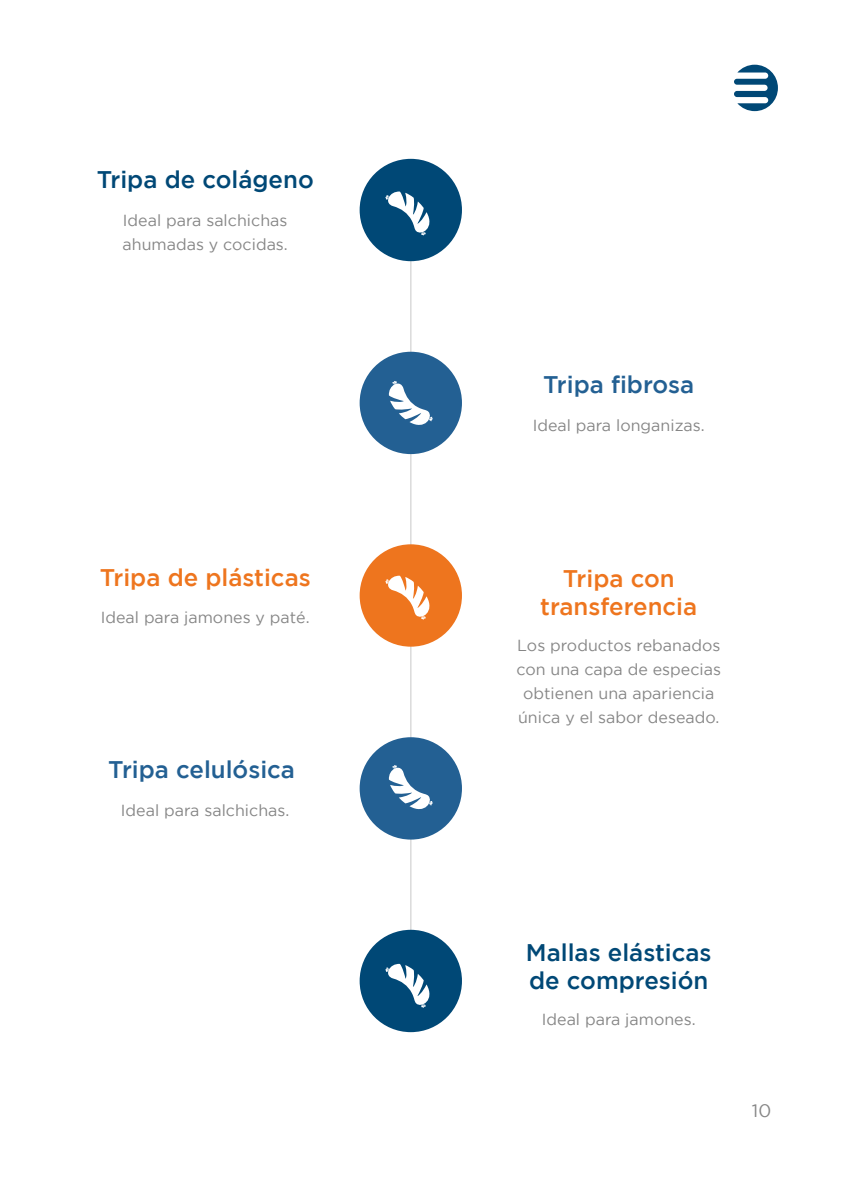
<style>
.page{position:relative;width:842px;height:1191px;background:#fff}
.page>*{position:absolute;margin:0;border:0;box-sizing:border-box;transform-origin:0 0}
.t1{font:500 24px/28px "Gotham";color:#004876}
.t2{font:500 24px/28px "Gotham";color:#ee751e;text-align:center}
.t3{font:500 24px "Gotham";color:#236093}
.t4{font:18px "Gotham";color:#868686}
.t5{font:16px/24px "Gotham";color:#868686}
</style>
<div class="page">
<hr style="left:410px;top:179px;width:2px;height:817px;background:#dadada">
<div style="left:360px;top:159px;width:102px;height:102px;background:#004876;border-radius:50%"></div>
<div style="left:360px;top:544px;width:102px;height:102px;background:#ee751e;border-radius:50%"></div>
<div style="left:360px;top:737px;width:102px;height:102px;background:#236093;border-radius:50%"></div>
<div style="left:360px;top:929px;width:102px;height:103px;background:#004876;border-radius:50%"></div>
<div style="left:360px;top:352px;width:102px;height:102px;background:#236093;border-radius:50%"></div>
<svg style="left:734px;top:65px;width:44px;height:46px"></svg>
<svg style="left:385px;top:191px;width:45px;height:45px"></svg>
<svg style="left:389px;top:381px;width:44px;height:44px"></svg>
<svg style="left:385px;top:575px;width:45px;height:45px"></svg>
<svg style="left:385px;top:963px;width:45px;height:45px"></svg>
<svg style="left:389px;top:765px;width:44px;height:45px"></svg>
<h1 class="t1" style="left:97px;top:165px;width:219px">Tripa de colágeno</h1>
<p class="t5" style="left:123px;top:208px;width:167px">Ideal para salchichas ahumadas y cocidas.</p>
<h1 class="t2" style="left:100px;top:562px;width:213px">Tripa de plásticas</h1>
<p class="t5" style="left:101px;top:605px;width:210px">Ideal para jamones y paté.</p>
<h1 class="t3" style="left:108px;top:756px;width:188px">Tripa celulósica</h1>
<p class="t5" style="left:121px;top:798px;width:170px">Ideal para salchichas.</p>
<h1 class="t3" style="left:543px;top:371px;width:153px">Tripa fibrosa</h1>
<p class="t5" style="left:533px;top:413px;width:174px">Ideal para longanizas.</p>
<h1 class="t2" style="left:540px;top:564px;width:158px">Tripa con transferencia</h1>
<p class="t5" style="left:516px;top:633px;width:206px;text-align:center">Los productos rebanados con una capa de especias obtienen una apariencia única y el sabor deseado.</p>
<h1 class="t1" style="left:526px;top:938px;width:187px">Mallas elásticas de compresión</h1>
<p class="t5" style="left:542px;top:1006px;width:155px">Ideal para jamones.</p>
<p class="t4" style="left:752px;top:1100px;width:21px">10</p>
</div>
